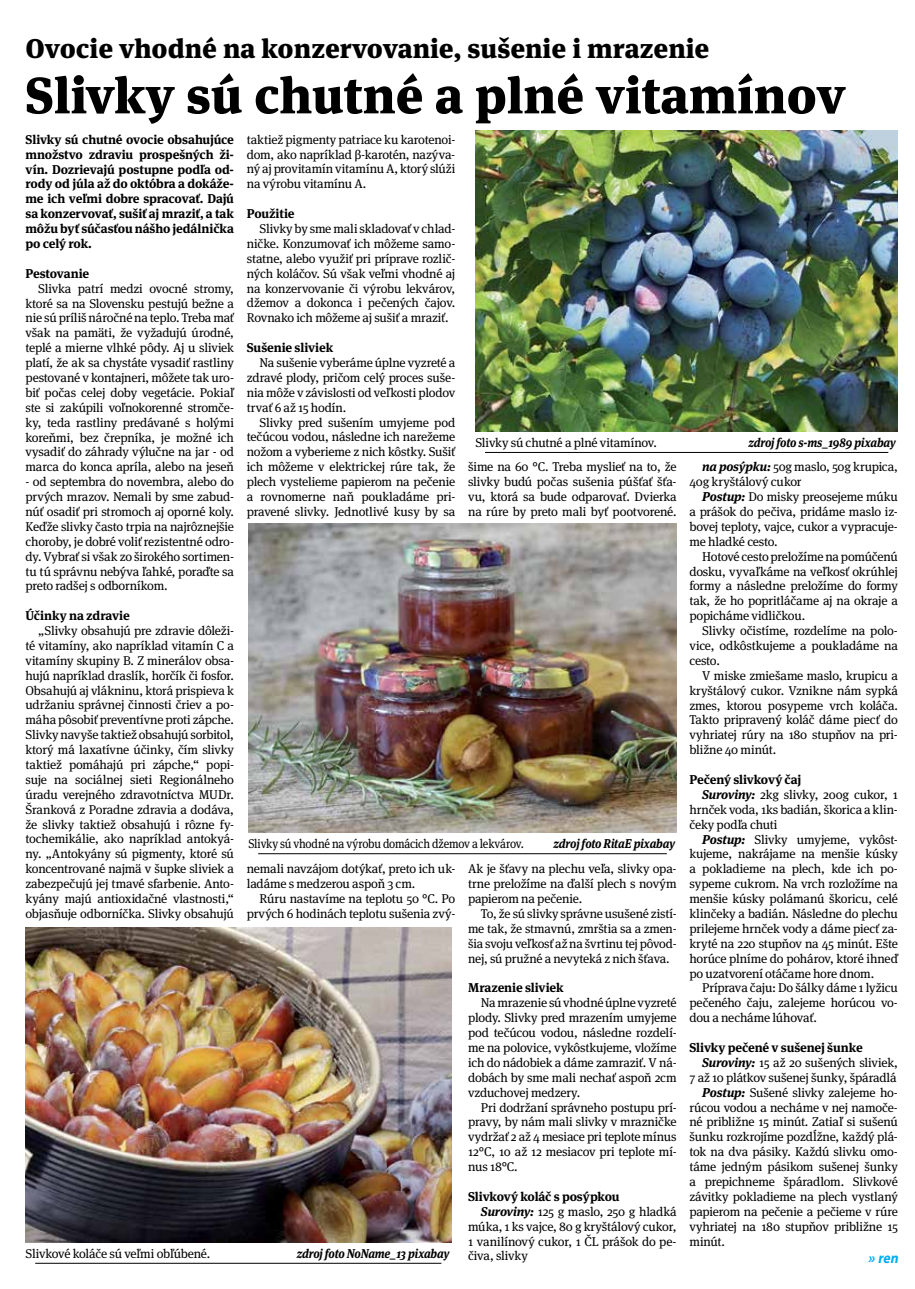
<style>
.page{position:relative;width:915px;height:1289px;background:#fff}
.page>*{position:absolute;margin:0;border:0;box-sizing:border-box;transform-origin:0 0}
.t1{font:900 51px "Meta Serif Pro";color:#000}
.t2{font:900 27px "Meta Serif Pro";color:#000}
.t3{font:italic 700 15px "Myriad Pro";color:#00aeef}
.t4{font:12.75px/14.9px "Meta Serif Pro";letter-spacing:-.015em;color:#000;text-align:justify}
.t5{font:700 12.75px/14.9px "Meta Serif Pro";letter-spacing:-.01em;color:#000;text-align:justify}
.t6{font:italic 700 12.75px "Meta Serif Pro";letter-spacing:-.015em;color:#000;scale:.9 1}
.t7{font:12.75px "Meta Serif Pro";letter-spacing:-.015em;color:#000;scale:.9 1}
.s1{font-weight:700;font-style:italic}
</style>
<div class="page">
<img style="left:475px;top:131px;width:422px;height:300px">
<hr style="left:485px;top:452px;width:403px;height:1px;background:#000">
<img style="left:26px;top:927px;width:425px;height:315px">
<hr style="left:35px;top:1262px;width:406px;height:1px;background:#000">
<img style="left:248px;top:523px;width:428px;height:309px">
<hr style="left:258px;top:853px;width:408px;height:1px;background:#000">
<h2 class="t2" style="left:26px;top:26px;width:685px">Ovocie vhodné na konzervovanie, sušenie i mrazenie</h2>
<h1 class="t1" style="left:26px;top:53px;width:821px">Slivky sú chutné a plné vitamínov</h1>
<p class="t5" style="left:26px;top:131px;width:210px">Slivky sú chutné ovocie obsahujúce množstvo zdraviu prospešných ži&shy;vín. Dozrievajú postupne podľa od&shy;rody od júla až do októbra a dokáže&shy;me ich veľmi dobre spracovať. Dajú sa konzervovať, sušiť aj mraziť, a tak môžu byť súčasťou nášho jedálnička po celý rok.</p>
<p class="t5" style="left:26px;top:265px;width:65px">Pestovanie</p>
<p class="t4" style="left:26px;top:280px;width:210px;text-indent:13px">Slivka patrí medzi ovocné stromy, ktoré sa na Slovensku pestujú bežne a nie sú príliš náročné na teplo. Treba mať však na pamäti, že vyžadujú úrodné, teplé a mierne vlhké pôdy. Aj u sliviek platí, že ak sa chystáte vysadiť rastliny pestované v kontajneri, môžete tak uro&shy;biť počas celej doby vegetácie. Pokiaľ ste si zakúpili voľnokorenné stromče&shy;ky, teda rastliny predávané s holými koreňmi, bez črepníka, je možné ich vysadiť do záhrady výlučne na jar - od marca do konca apríla, alebo na jeseň</p>
<p class="t4" style="left:26px;top:473px;width:210px">- od septembra do novembra, alebo do prvých mrazov. Nemali by sme zabud&shy;núť osadiť pri stromoch aj oporné koly.<br>Keďže slivky často trpia na najrôznejšie choroby, je dobré voliť rezistentné odro&shy;dy. Vybrať si však zo širokého sortimen&shy;tu tú správnu nebýva ľahké, poraďte sa preto radšej s odborníkom.</p>
<p class="t5" style="left:26px;top:607px;width:106px">Účinky na zdravie</p>
<p class="t4" style="left:25px;top:622px;width:210px;text-indent:13px">„Slivky obsahujú pre zdravie dôleži&shy;té vitamíny, ako napríklad vitamín C a vitamíny skupiny B. Z minerálov obsa&shy;hujú napríklad draslík, horčík či fosfor.<br>Obsahujú aj vlákninu, ktorá prispieva k udržaniu správnej činnosti čriev a po&shy;máha pôsobiť preventívne proti zápche.<br>Slivky navyše taktiež obsahujú sorbitol, ktorý má laxatívne účinky, čím slivky taktiež pomáhajú pri zápche,“ popi&shy;suje na sociálnej sieti Regionálneho úradu verejného zdravotníctva MUDr.<br>Šranková z Poradne zdravia a dodáva, že slivky taktiež obsahujú i rôzne fy&shy;tochemikálie, ako napríklad antokyá&shy;ny. „Antokyány sú pigmenty, ktoré sú koncentrované najmä v šupke sliviek a zabezpečujú jej tmavé sfarbenie. Anto&shy;kyány majú antioxidačné vlastnosti,“ objasňuje odborníčka. Slivky obsahujú</p>
<p class="t4" style="left:247px;top:131px;width:210px">taktiež pigmenty patriace ku karotenoi&shy;dom, ako napríklad β-karotén, nazýva&shy;ný aj provitamín vitamínu A, ktorý slúži na výrobu vitamínu A.</p>
<p class="t5" style="left:247px;top:205px;width:49px">Použitie</p>
<p class="t4" style="left:247px;top:220px;width:210px;text-indent:13px">Slivky by sme mali skladovať v chlad&shy;ničke. Konzumovať ich môžeme samo&shy;statne, alebo využiť pri príprave rozlič&shy;ných koláčov. Sú však veľmi vhodné aj na konzervovanie či výrobu lekvárov, džemov a dokonca i pečených čajov.<br>Rovnako ich môžeme aj sušiť a mraziť.</p>
<p class="t5" style="left:247px;top:339px;width:88px">Sušenie sliviek</p>
<p class="t4" style="left:247px;top:354px;width:210px;text-indent:13px">Na sušenie vyberáme úplne vyzreté a zdravé plody, pričom celý proces suše&shy;nia môže v závislosti od veľkosti plodov trvať 6 až 15 hodín.</p>
<p class="t4" style="left:247px;top:414px;width:210px;text-indent:13px">Slivky pred sušením umyjeme pod tečúcou vodou, následne ich narežeme nožom a vyberieme z nich kôstky. Sušiť ich môžeme v elektrickej rúre tak, že plech vystelieme papierom na pečenie a rovnomerne naň poukladáme pri&shy;pravené slivky. Jednotlivé kusy by sa</p>
<p class="t4" style="left:475px;top:434px;width:183px">Slivky sú chutné a plné vitamínov.</p>
<p class="t6" style="left:748px;top:432px;width:165px">zdroj foto s-ms_1989 pixabay</p>
<p class="t4" style="left:689px;top:459px;width:210px;text-indent:13px"><span class="s1">na posýpku:</span> 50g maslo, 50g krupica,<br>40g kryštálový cukor</p>
<p class="t4" style="left:689px;top:488px;width:210px;text-indent:13px"><span class="s1">Postup:</span> Do misky preosejeme múku a prášok do pečiva, pridáme maslo iz&shy;bovej teploty, vajce, cukor a vypracuje&shy;me hladké cesto.</p>
<p class="t4" style="left:689px;top:548px;width:210px;text-indent:13px">Hotové cesto preložíme na pomúčenú dosku, vyvaľkáme na veľkosť okrúhlej formy a následne preložíme do formy tak, že ho popritláčame aj na okraje a popicháme vidličkou.</p>
<p class="t4" style="left:689px;top:622px;width:210px;text-indent:13px">Slivky očistíme, rozdelíme na polo&shy;vice, odkôstkujeme a poukladáme na cesto.</p>
<p class="t4" style="left:689px;top:667px;width:210px;text-indent:13px">V miske zmiešame maslo, krupicu a kryštálový cukor. Vznikne nám sypká zmes, ktorou posypeme vrch koláča.<br>Takto pripravený koláč dáme piecť do vyhriatej rúry na 180 stupňov na pri&shy;bližne 40 minút.</p>
<p class="t5" style="left:689px;top:771px;width:113px">Pečený slivkový čaj</p>
<p class="t4" style="left:702px;top:786px;width:197px"><span class="s1">Suroviny:</span> 2kg slivky, 200g cukor, 1</p>
<p class="t4" style="left:689px;top:801px;width:210px">hrnček voda, 1ks badián, škorica a klin-</p>
<p class="t4" style="left:689px;top:816px;width:90px">čeky podľa chuti</p>
<p class="t4" style="left:702px;top:831px;width:197px"><span class="s1">Postup:</span> Slivky umyjeme, vykôst-</p>
<p class="t4" style="left:689px;top:846px;width:210px">kujeme, nakrájame na menšie kúsky</p>
<p class="t4" style="left:689px;top:860px;width:210px">a pokladieme na plech, kde ich po-</p>
<p class="t4" style="left:689px;top:875px;width:210px">sypeme cukrom. Na vrch rozložíme na</p>
<p class="t4" style="left:689px;top:890px;width:210px">menšie kúsky polámanú škoricu, celé</p>
<p class="t4" style="left:689px;top:905px;width:210px">klinčeky a badián. Následne do plechu</p>
<p class="t4" style="left:689px;top:920px;width:210px">prilejeme hrnček vody a dáme piecť za-</p>
<p class="t4" style="left:689px;top:935px;width:210px">kryté na 220 stupňov na 45 minút. Ešte</p>
<p class="t4" style="left:689px;top:950px;width:210px">horúce plníme do pohárov, ktoré ihneď</p>
<p class="t4" style="left:689px;top:965px;width:186px">po uzatvorení otáčame hore dnom.</p>
<p class="t4" style="left:702px;top:979px;width:197px">Príprava čaju: Do šálky dáme 1 lyžicu</p>
<p class="t4" style="left:689px;top:994px;width:210px">pečeného čaju, zalejeme horúcou vo-</p>
<p class="t4" style="left:689px;top:1009px;width:129px">dou a necháme lúhovať.</p>
<p class="t5" style="left:689px;top:1039px;width:175px">Slivky pečené v sušenej šunke</p>
<p class="t4" style="left:702px;top:1054px;width:197px"><span class="s1">Suroviny:</span> 15 až 20 sušených sliviek,</p>
<p class="t4" style="left:689px;top:1069px;width:209px">7 až 10 plátkov sušenej šunky, špáradlá</p>
<p class="t4" style="left:702px;top:1084px;width:197px"><span class="s1">Postup:</span> Sušené slivky zalejeme ho-</p>
<p class="t4" style="left:689px;top:1099px;width:210px">rúcou vodou a necháme v nej namoče-</p>
<p class="t4" style="left:689px;top:1113px;width:210px">né približne 15 minút. Zatiaľ si sušenú</p>
<p class="t4" style="left:689px;top:1128px;width:210px">šunku rozkrojíme pozdĺžne, každý plá-</p>
<p class="t4" style="left:689px;top:1143px;width:210px">tok na dva pásiky. Každú slivku omo-</p>
<p class="t4" style="left:689px;top:1158px;width:210px">táme jedným pásikom sušenej šunky</p>
<p class="t4" style="left:689px;top:1173px;width:210px">a prepichneme špáradlom. Slivkové</p>
<p class="t4" style="left:689px;top:1188px;width:210px">závitky pokladieme na plech vystlaný</p>
<p class="t4" style="left:689px;top:1203px;width:210px">papierom na pečenie a pečieme v rúre</p>
<p class="t4" style="left:689px;top:1218px;width:210px">vyhriatej na 180 stupňov približne 15</p>
<p class="t4" style="left:689px;top:1232px;width:37px">minút.</p>
<p class="t3" style="left:867px;top:1248px;width:35px">» ren</p>
<p class="t4" style="left:468px;top:458px;width:210px">šime na 60 °C. Treba myslieť na to, že slivky budú počas sušenia púšťať šťa&shy;vu, ktorá sa bude odparovať. Dvierka na rúre by preto mali byť pootvorené.</p>
<p class="t7" style="left:248px;top:834px;width:307px">Slivky sú vhodné na výrobu domácich džemov a lekvárov.</p>
<p class="t6" style="left:553px;top:833px;width:136px">zdroj foto RitaE pixabay</p>
<p class="t4" style="left:247px;top:860px;width:210px">nemali navzájom dotýkať, preto ich uk&shy;ladáme s medzerou aspoň 3 cm.</p>
<p class="t4" style="left:247px;top:890px;width:210px;text-align:right">Rúru nastavíme na teplotu 50 °C. Po prvých 6 hodinách teplotu sušenia zvý-</p>
<p class="t4" style="left:468px;top:860px;width:210px">Ak je šťavy na plechu veľa, slivky opa&shy;trne preložíme na ďalší plech s novým papierom na pečenie.</p>
<p class="t4" style="left:468px;top:905px;width:210px;text-indent:13px">To, že sú slivky správne usušené zistí&shy;me tak, že stmavnú, zmrštia sa a zmen&shy;šia svoju veľkosť až na švrtinu tej pôvod&shy;nej, sú pružné a nevyteká z nich šťava.</p>
<p class="t5" style="left:468px;top:979px;width:97px">Mrazenie sliviek</p>
<p class="t4" style="left:468px;top:994px;width:210px;text-indent:13px">Na mrazenie sú vhodné úplne vyzreté plody. Slivky pred mrazením umyjeme pod tečúcou vodou, následne rozdelí&shy;me na polovice, vykôstkujeme, vložíme ich do nádobiek a dáme zamraziť. V ná&shy;dobách by sme mali nechať aspoň 2cm vzduchovej medzery.</p>
<p class="t4" style="left:468px;top:1098px;width:210px;text-indent:13px">Pri dodržaní správneho postupu prí&shy;pravy, by nám mali slivky v mrazničke vydržať 2 až 4 mesiace pri teplote mínus 12°C, 10 až 12 mesiacov pri teplote mí&shy;nus 18°C.</p>
<p class="t5" style="left:468px;top:1187px;width:153px">Slivkový koláč s posýpkou</p>
<p class="t4" style="left:480px;top:1203px;width:197px"><span class="s1">Suroviny:</span> 125 g maslo, 250 g hladká</p>
<p class="t4" style="left:468px;top:1218px;width:210px">múka, 1 ks vajce, 80 g kryštálový cukor,</p>
<p class="t4" style="left:468px;top:1232px;width:210px">1 vanilínový cukor, 1 ČL prášok do pe-</p>
<p class="t4" style="left:468px;top:1247px;width:61px">čiva, slivky</p>
<p class="t4" style="left:26px;top:1245px;width:186px">Slivkové koláče sú veľmi obľúbené.</p>
<p class="t6" style="left:296px;top:1242px;width:171px">zdroj foto NoName_13 pixabay</p>
</div>
